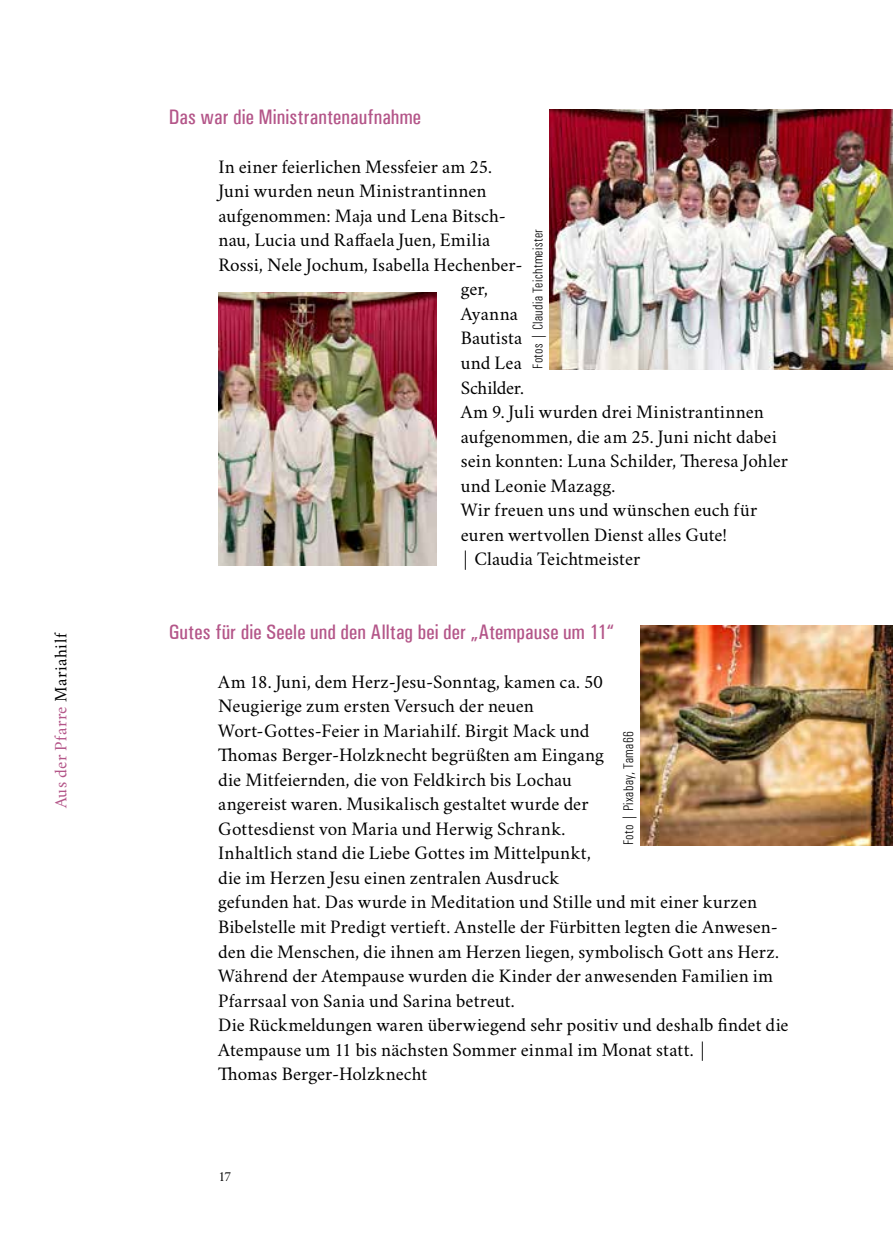
<style>
.page{position:relative;width:893px;height:1241px;background:#fff}
.page>*{position:absolute;margin:0;border:0;box-sizing:border-box;transform-origin:0 0}
.t1{font:500 condensed 21px "Univers";letter-spacing:.005em;color:#b45689}
.t2{font:19.25px/24.5px "Crimson";letter-spacing:.005em;color:#000}
.t3{font:19.25px "Crimson";letter-spacing:-.015em;color:#000}
.t4{font:17.5px "Crimson";letter-spacing:.035em;color:#b45689}
.t5{font:300 condensed 14px "Univers";letter-spacing:.03em;color:#000}
.t6{font:14px "Crimson";color:#000}
.s1{color:#000}
.s2{font-family:"Univers";font-weight:300;font-stretch:condensed}
</style>
<div class="page">
<img style="left:550px;top:109px;width:343px;height:260px">
<img style="left:218px;top:292px;width:218px;height:273px">
<img style="left:641px;top:625px;width:252px;height:220px">
<p class="t4" style="left:47px;top:808px;width:177px;rotate:-90deg">Aus der Pfarre <span class="s1">Mariahilf</span></p>
<p class="t1" style="left:169px;top:104px;width:254px">Das war die Ministrantenaufnahme</p>
<p class="t2" style="left:218px;top:152px;width:275px">In einer feierlichen Messfeier am 25.</p>
<p class="t2" style="left:218px;top:176px;width:270px">Juni wurden neun Ministrantinnen</p>
<p class="t2" style="left:218px;top:201px;width:289px">aufgenommen: Maja und Lena Bitsch-</p>
<p class="t2" style="left:218px;top:225px;width:273px">nau, Lucia und Raffaela Juen, Emilia</p>
<p class="t2" style="left:218px;top:250px;width:306px">Rossi, Nele Jochum, Isabella Hechenber-</p>
<p class="t2" style="left:461px;top:274px;width:28px">ger,</p>
<p class="t2" style="left:461px;top:299px;width:59px">Ayanna</p>
<p class="t2" style="left:461px;top:323px;width:63px">Bautista</p>
<p class="t2" style="left:461px;top:348px;width:63px">und Lea</p>
<p class="t3" style="left:461px;top:372px;width:65px">Schilder.</p>
<p class="t2" style="left:461px;top:397px;width:304px">Am 9. Juli wurden drei Ministrantinnen</p>
<p class="t2" style="left:461px;top:421px;width:317px">aufgenommen, die am 25. Juni nicht dabei</p>
<p class="t2" style="left:461px;top:446px;width:329px">sein konnten: Luna Schilder, Theresa Johler</p>
<p class="t2" style="left:461px;top:470px;width:156px">und Leonie Mazagg.</p>
<p class="t2" style="left:461px;top:495px;width:298px">Wir freuen uns und wünschen euch für</p>
<p class="t2" style="left:461px;top:519px;width:268px">euren wertvollen Dienst alles Gute!</p>
<p class="t2" style="left:461px;top:544px;width:181px"><span class="s2">|</span> Claudia Teichtmeister</p>
<p class="t5" style="left:530px;top:369px;width:141px;rotate:-90deg">Fotos | Claudia Teichtmeister</p>
<p class="t1" style="left:169px;top:619px;width:447px">Gutes für die Seele und den Alltag bei der „Atempause um 11“</p>
<p class="t2" style="left:218px;top:666px;width:572px">Am 18. Juni, dem Herz-Jesu-Sonntag, kamen ca. 50<br>Neugierige zum ersten Versuch der neuen<br>Wort-Gottes-Feier in Mariahilf. Birgit Mack und<br>Thomas Berger-Holzknecht begrüßten am Eingang<br>die Mitfeiernden, die von Feldkirch bis Lochau<br>angereist waren. Musikalisch gestaltet wurde der<br>Gottesdienst von Maria und Herwig Schrank.<br>Inhaltlich stand die Liebe Gottes im Mittelpunkt,<br>die im Herzen Jesu einen zentralen Ausdruck<br>gefunden hat. Das wurde in Meditation und Stille und mit einer kurzen Bibelstelle mit Predigt vertieft. Anstelle der Fürbitten legten die Anwesen&shy;den die Menschen, die ihnen am Herzen liegen, symbolisch Gott ans Herz.<br>Während der Atempause wurden die Kinder der anwesenden Familien im Pfarrsaal von Sania und Sarina betreut.<br>Die Rückmeldungen waren überwiegend sehr positiv und deshalb findet die Atempause um 11 bis nächsten Sommer einmal im Monat statt. <span class="s2">|<br></span>Thomas Berger-Holzknecht</p>
<p class="t5" style="left:620px;top:845px;width:115px;rotate:-90deg">Foto | Pixabay, Tama66</p>
<p class="t6" style="left:218px;top:1164px;width:14px">17</p>
</div>
